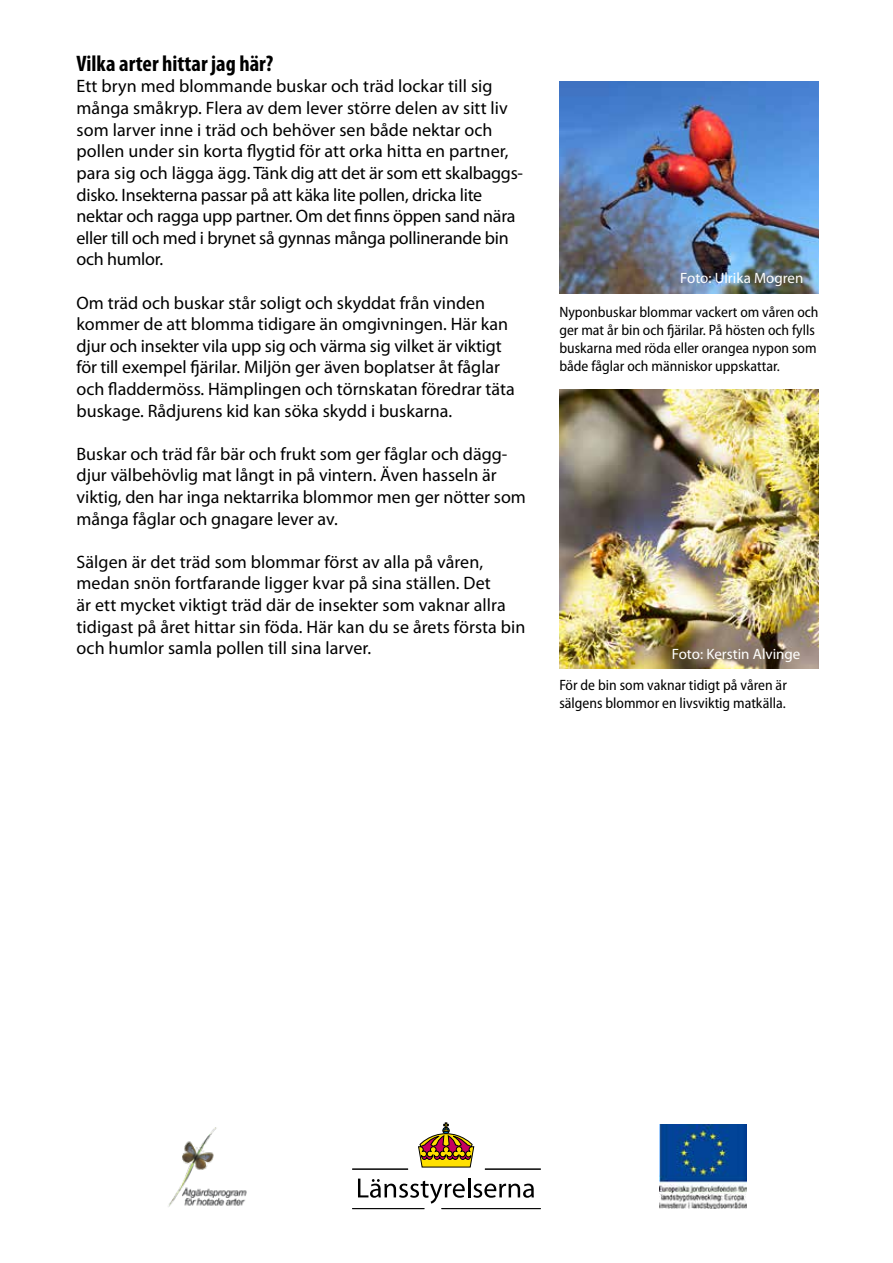
<style>
.page{position:relative;width:893px;height:1263px;background:#fff}
.page>*{position:absolute;margin:0;border:0;box-sizing:border-box;transform-origin:0 0}
.t1{font:700 condensed 22.5px "Myriad Pro";color:#000}
.t2{font:18px/21.6px "Myriad Pro";color:#000}
.t3{font:semi-condensed 15px/18px "Myriad Pro";color:#000}
.t4{font:15px "Myriad Pro";color:#fff}
</style>
<div class="page">
<img style="left:559px;top:81px;width:260px;height:212px">
<img style="left:559px;top:389px;width:260px;height:279px">
<svg style="left:358px;top:1178px;width:107px;height:25px"></svg>
<hr style="left:468px;top:1177px;width:2px;height:20px;background:#000">
<svg style="left:473px;top:1183px;width:61px;height:15px"></svg>
<hr style="left:352px;top:1169px;width:56px;height:1px;background:#000">
<hr style="left:485px;top:1169px;width:56px;height:1px;background:#000">
<hr style="left:441px;top:1208px;width:100px;height:1px;background:#000">
<hr style="left:352px;top:1208px;width:72px;height:1px;background:#000">
<svg style="left:418px;top:1123px;width:56px;height:44px"></svg>
<img style="left:659px;top:1124px;width:87px;height:85px">
<img style="left:168px;top:1127px;width:79px;height:80px">
<p class="t1" style="left:77px;top:51px;width:198px">Vilka arter hittar jag här?</p>
<p class="t2" style="left:77px;top:76px;width:448px">Ett bryn med blommande buskar och träd lockar till sig många småkryp. Flera av dem lever större delen av sitt liv som larver inne i träd och behöver sen både nektar och pollen under sin korta flygtid för att orka hitta en partner, para sig och lägga ägg. Tänk dig att det är som ett skalbaggs&shy;disko. Insekterna passar på att käka lite pollen, dricka lite nektar och ragga upp partner. Om det finns öppen sand nära eller till och med i brynet så gynnas många pollinerande bin och humlor.</p>
<p class="t2" style="left:77px;top:292px;width:440px">Om träd och buskar står soligt och skyddat från vinden kommer de att blomma tidigare än omgivningen. Här kan djur och insekter vila upp sig och värma sig vilket är viktigt för till exempel fjärilar. Miljön ger även boplatser åt fåglar och fladdermöss. Hämplingen och törnskatan föredrar täta buskage. Rådjurens kid kan söka skydd i buskarna.</p>
<p class="t2" style="left:77px;top:443px;width:451px">Buskar och träd får bär och frukt som ger fåglar och dägg&shy;djur välbehövlig mat långt in på vintern. Även hasseln är viktig, den har inga nektarrika blommor men ger nötter som många fåglar och gnagare lever av.</p>
<p class="t2" style="left:77px;top:551px;width:450px">Sälgen är det träd som blommar först av alla på våren, medan snön fortfarande ligger kvar på sina ställen. Det<br>är ett mycket viktigt träd där de insekter som vaknar allra tidigast på året hittar sin föda. Här kan du se årets första bin och humlor samla pollen till sina larver.</p>
<p class="t4" style="left:680px;top:270px;width:125px">Foto: Ulrika Mogren</p>
<p class="t3" style="left:559px;top:304px;width:261px">Nyponbuskar blommar vackert om våren och ger mat år bin och fjärilar. På hösten och fylls buskarna med röda eller orangea nypon som både fåglar och människor uppskattar.</p>
<p class="t4" style="left:672px;top:645px;width:130px">Foto: Kerstin Alvinge</p>
<p class="t3" style="left:559px;top:676px;width:229px">För de bin som vaknar tidigt på våren är sälgens blommor en livsviktig matkälla.</p>
</div>
